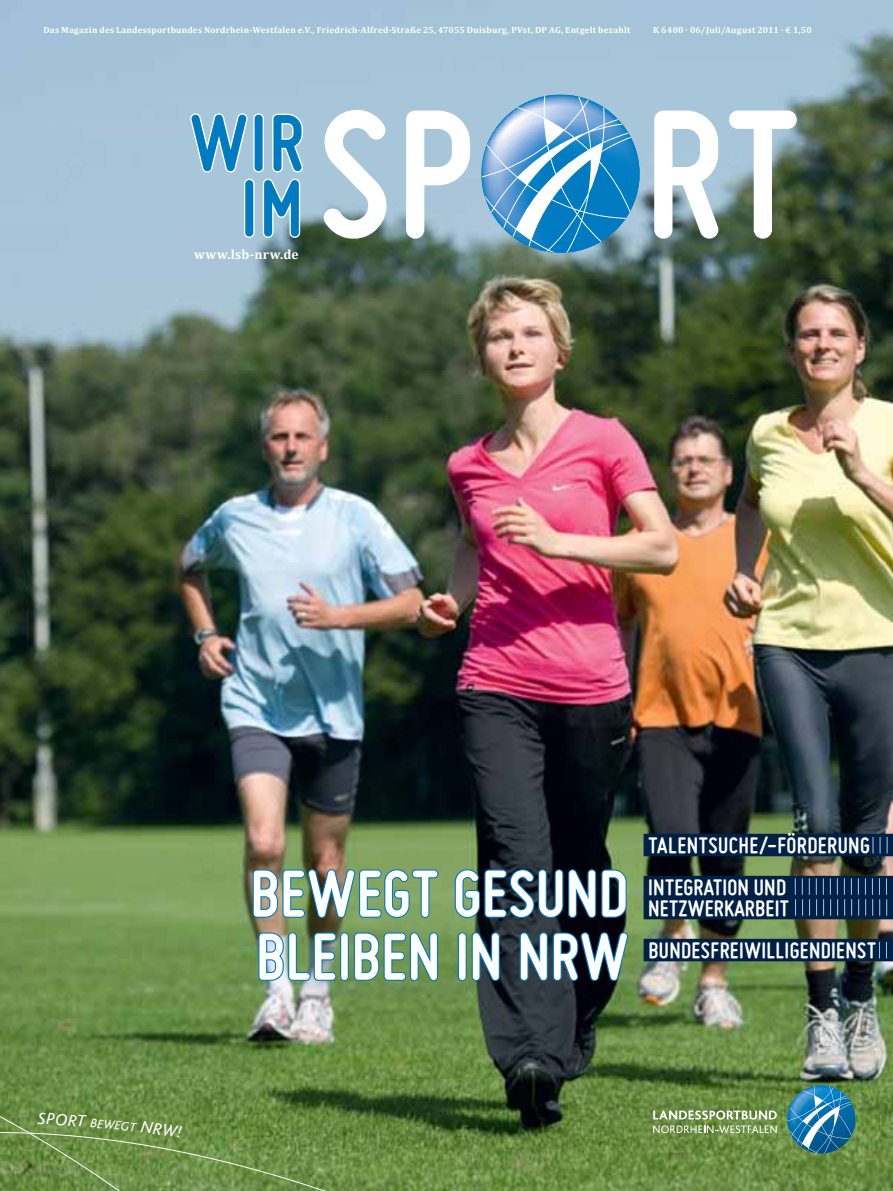
<style>
.page{position:relative;width:893px;height:1191px;background:#fff}
.page>*{position:absolute;margin:0;border:0;box-sizing:border-box;transform-origin:0 0}
.t1{font:700 190.65px "Miso";color:#fff}
.t2{font:700 83.55px/65.4px "Miso";color:#007ac1;text-align:right}
.t3{font:700 69px/63px "Miso";letter-spacing:.01em;color:#fff}
.t4{font:700 24px/42px "Miso";letter-spacing:.015em;color:#fff}
.t5{font:700 13.5px "Cambria";letter-spacing:.02em;color:#fff}
.t6{font:700 9px "Cambria";letter-spacing:.03em;color:#fff}
</style>
<div class="page">
<img style="left:0;top:0;width:893px;height:1191px">
<svg style="left:482px;top:95px;width:158px;height:158px;background:#6aaad3"></svg>
<svg style="left:191px;top:111px;width:56px;height:63px"></svg>
<div style="left:253px;top:113px;width:11px;height:59px;border:3px solid #fff;border-radius:4px"></div>
<div style="left:244px;top:179px;width:11px;height:59px;border:3px solid #fff;border-radius:4px"></div>
<svg style="left:261px;top:112px;width:43px;height:127px"></svg>
<svg style="left:653px;top:1110px;width:124px;height:9px"></svg>
<svg style="left:653px;top:1125px;width:124px;height:8px"></svg>
<img style="left:787px;top:1085px;width:69px;height:69px">
<img style="left:252px;top:867px;width:188px;height:52px">
<svg style="left:454px;top:867px;width:174px;height:53px;background:#184153"></svg>
<img style="left:257px;top:931px;width:80px;height:51px">
<div style="left:340px;top:932px;width:9px;height:49px;border:2px solid #007ac1;border-radius:3px"></div>
<svg style="left:353px;top:931px;width:86px;height:51px;background:#4e8c72"></svg>
<div style="left:458px;top:932px;width:9px;height:49px;border:2px solid #007ac1;border-radius:3px"></div>
<svg style="left:470px;top:931px;width:31px;height:51px;background:#19495c"></svg>
<svg style="left:518px;top:930px;width:109px;height:52px;background:#133a51"></svg>
<div style="left:644px;top:833px;width:249px;height:23px;background:#002145"></div>
<div style="left:644px;top:875px;width:249px;height:23px;background:#002145"></div>
<div style="left:644px;top:896px;width:249px;height:23px;background:#002145"></div>
<div style="left:644px;top:938px;width:249px;height:23px;background:#002145"></div>
<svg style="left:795px;top:878px;width:93px;height:37px"></svg>
<svg style="left:872px;top:837px;width:16px;height:16px"></svg>
<svg style="left:879px;top:942px;width:8px;height:16px"></svg>
<svg style="left:0;top:1062px;width:356px;height:129px;background:#698c45"></svg>
<p class="t6" style="left:43px;top:24px;width:589px">Das Magazin des Landessportbundes Nordrhein-Westfalen e.V., Friedrich-Alfred-Straße 25, 47055 Duisburg, PVst, DP AG, Entgelt bezahlt</p>
<p class="t6" style="left:653px;top:24px;width:160px">K 6400 · 06/Juli/August 2011 · € 1,50</p>
<h2 class="t2" style="left:190px;top:109px;width:116px">WIR<br>IM</h2>
<h3 class="t5" style="left:194px;top:246px;width:106px">www.lsb-nrw.de</h3>
<h1 class="t1" style="left:318px;top:66px;width:482px">SP RT</h1>
<h3 class="t3" style="left:250px;top:861px;width:380px">BEWEGT GESUND<br>BLEIBEN IN NRW</h3>
<h3 class="t4" style="left:648px;top:823px;width:223px">TALENTSUCHE/-FÖRDERUNG<br>INTEGRATION UND</h3>
<h3 class="t4" style="left:648px;top:886px;width:229px">NETZWERKARBEIT<br>BUNDESFREIWILLIGENDIENST</h3>
</div>
